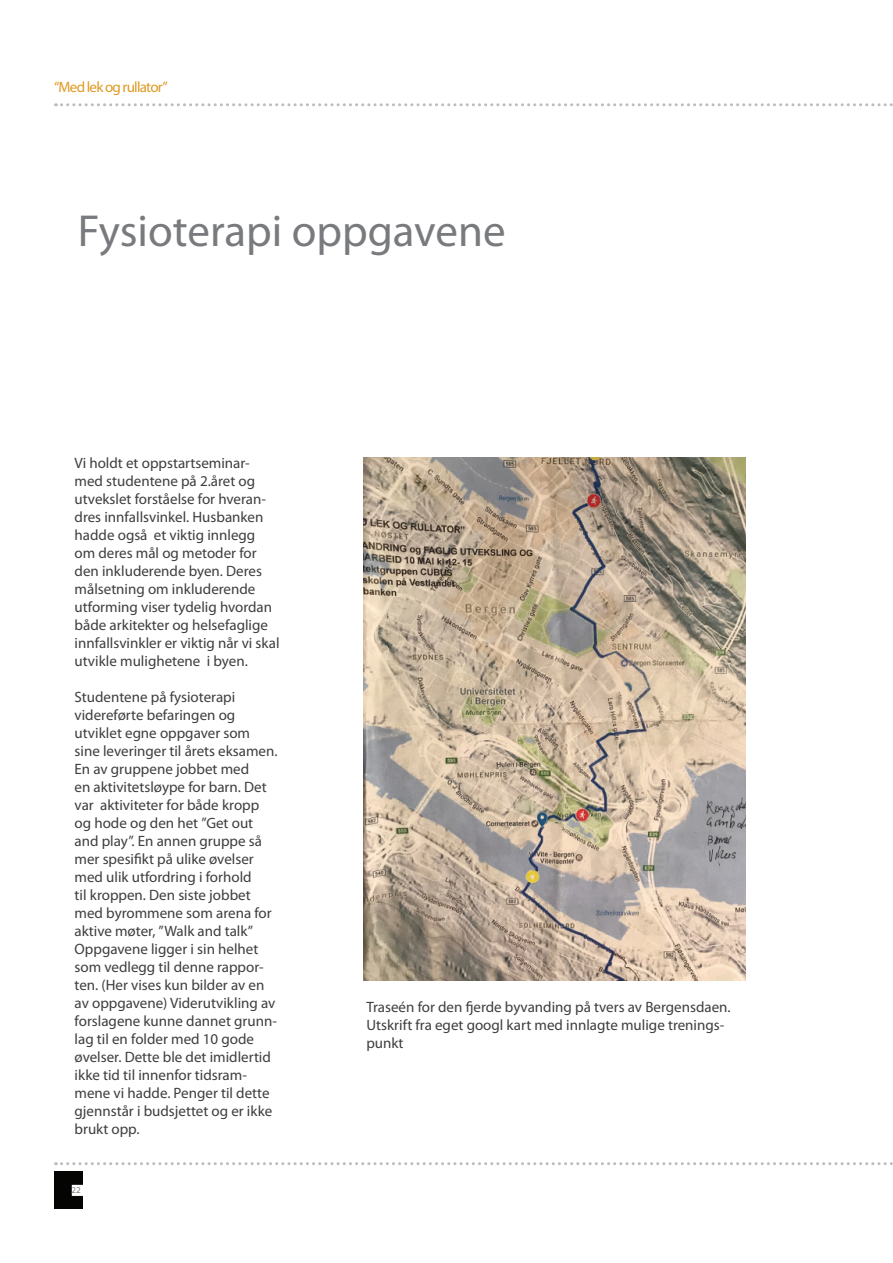
<style>
.page{position:relative;width:893px;height:1263px;background:#fff}
.page>*{position:absolute;margin:0;border:0;box-sizing:border-box;transform-origin:0 0}
.t1{font:45px "Myriad Pro";color:#787a7d}
.t2{font:15px/18px "Myriad Pro";color:#3e3e3f}
.t3{font:15px "Myriad Pro";letter-spacing:-.05em;color:#df9a25}
.t4{font:9px "Myriad Pro";color:#787a7d}
</style>
<div class="page">
<img style="left:54px;top:1172px;width:29px;height:37px">
<svg style="left:55px;top:1162px;width:838px;height:3px"></svg>
<svg style="left:55px;top:103px;width:838px;height:3px"></svg>
<img style="left:364px;top:457px;width:382px;height:523px">
<p class="t3" style="left:54px;top:78px;width:115px">“Med lek og rullator”</p>
<h1 class="t1" style="left:78px;top:204px;width:429px">Fysioterapi oppgavene</h1>
<p class="t2" style="left:75px;top:454px;width:206px">Vi holdt et oppstartseminar&shy;med studentene på 2.året og utvekslet forståelse for hveran&shy;dres innfallsvinkel. Husbanken hadde også et viktig innlegg om deres mål og metoder for den inkluderende byen. Deres målsetning om inkluderende utforming viser tydelig hvordan både arkitekter og helsefaglige innfallsvinkler er viktig når vi skal utvikle mulighetene i byen.</p>
<p class="t2" style="left:75px;top:688px;width:204px">Studentene på fysioterapi videreførte befaringen og utviklet egne oppgaver som sine leveringer til årets eksamen.<br>En av gruppene jobbet med<br>en aktivitetsløype for barn. Det var aktiviteter for både kropp og hode og den het ”Get out and play”. En annen gruppe så mer spesifikt på ulike øvelser med ulik utfordring i forhold<br>til kroppen. Den siste jobbet med byrommene som arena for aktive møter, ”Walk and talk”<br>Oppgavene ligger i sin helhet som vedlegg til denne rappor&shy;ten. (Her vises kun bilder av en av oppgavene) Viderutvikling av forslagene kunne dannet grunn&shy;lag til en folder med 10 gode øvelser. Dette ble det imidlertid ikke tid til innenfor tidsram&shy;mene vi hadde. Penger til dette gjennstår i budsjettet og er ikke brukt opp.</p>
<p class="t4" style="left:71px;top:1184px;width:11px">22</p>
<p class="t2" style="left:366px;top:997px;width:366px">Traseén for den fjerde byvanding på tvers av Bergensdaen.<br>Utskrift fra eget googl kart med innlagte mulige trenings&shy;punkt</p>
</div>
